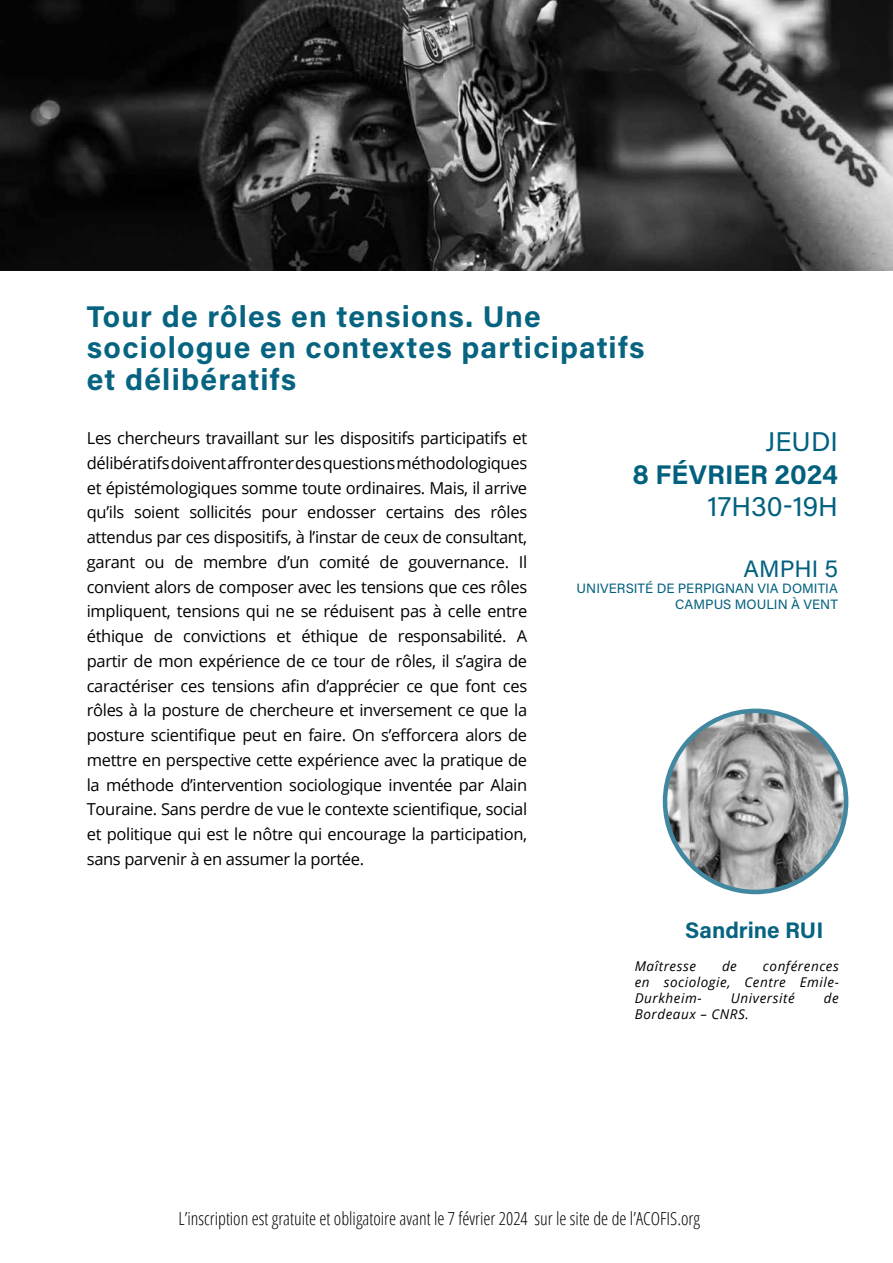
<style>
.page{position:relative;width:893px;height:1263px;background:#fff}
.page>*{position:absolute;margin:0;border:0;box-sizing:border-box;transform-origin:0 0}
.t1{font:700 30px/31.5px "Acumin Pro";letter-spacing:.04em;color:#076481}
.t2{font:27px "Acumin Pro";color:#02607f}
.t3{font:700 27px "Acumin Pro";color:#02607f}
.t4{font:23.7px "Acumin Pro";letter-spacing:.005em;color:#02607f}
.t5{font:700 22.5px "Acumin Pro";color:#076481}
.t6{font:300 condensed 18px "Open Sans";color:#000}
.t7{font:16.5px/24.8px "Open Sans";letter-spacing:-.02em;color:#000;text-align:justify}
.t8{font:italic 13.5px/16.2px "Open Sans";letter-spacing:.04em;color:#000;text-align:justify}
.t9{font:13.5px/16.2px "Acumin Pro";color:#02607f;text-align:right}
</style>
<div class="page">
<svg style="left:663px;top:709px;width:185px;height:185px;background:#42889f"></svg>
<img style="left:667px;top:713px;width:177px;height:177px;border-radius:88px">
<img style="left:0;top:0;width:893px;height:270px">
<h1 class="t1" style="left:87px;top:299px;width:559px">Tour de rôles en tensions. Une sociologue en contextes participatifs et délibératifs</h1>
<p class="t7" style="left:87px;top:425px;width:442px">Les chercheurs travaillant sur les dispositifs participatifs et délibératifs doivent affronter des questions méthodologiques et épistémologiques somme toute ordinaires. Mais, il arrive qu’ils soient sollicités pour endosser certains des rôles attendus par ces dispositifs, à l’instar de ceux de consultant, garant ou de membre d’un comité de gouvernance. Il convient alors de composer avec les tensions que ces rôles impliquent, tensions qui ne se réduisent pas à celle entre éthique de convictions et éthique de responsabilité. A partir de mon expérience de ce tour de rôles, il s’agira de caractériser ces tensions afin d’apprécier ce que font ces rôles à la posture de chercheure et inversement ce que la posture scientifique peut en faire. On s’efforcera alors de mettre en perspective cette expérience avec la pratique de la méthode d’intervention sociologique inventée par Alain Touraine. Sans perdre de vue le contexte scientifique, social et politique qui est le nôtre qui encourage la participation, sans parvenir à en assumer la portée.</p>
<h2 class="t2" style="left:766px;top:423px;width:74px">JEUDI</h2>
<h2 class="t3" style="left:633px;top:455px;width:207px">8 FÉVRIER 2024</h2>
<h2 class="t2" style="left:708px;top:488px;width:132px">17H30-19H</h2>
<h3 class="t4" style="left:743px;top:552px;width:96px">AMPHI 5</h3>
<p class="t9" style="left:577px;top:580px;width:263px">UNIVERSITÉ DE PERPIGNAN VIA DOMITIA<br>CAMPUS MOULIN À VENT</p>
<h3 class="t5" style="left:685px;top:915px;width:140px">Sandrine RUI</h3>
<p class="t8" style="left:635px;top:957px;width:63px">Maîtresse</p>
<p class="t8" style="left:722px;top:957px;width:16px">de</p>
<p class="t8" style="left:635px;top:957px;width:206px;text-indent:128px">conférences en sociologie, Centre Emile-Durkheim-</p>
<p class="t8" style="left:731px;top:989px;width:65px">Université</p>
<p class="t8" style="left:824px;top:989px;width:16px">de</p>
<p class="t8" style="left:635px;top:1006px;width:116px">Bordeaux – CNRS.</p>
<p class="t6" style="left:179px;top:1206px;width:523px">L’inscription est gratuite et obligatoire avant le 7 février 2024 sur le site de de l’ACOFIS.org</p>
</div>
